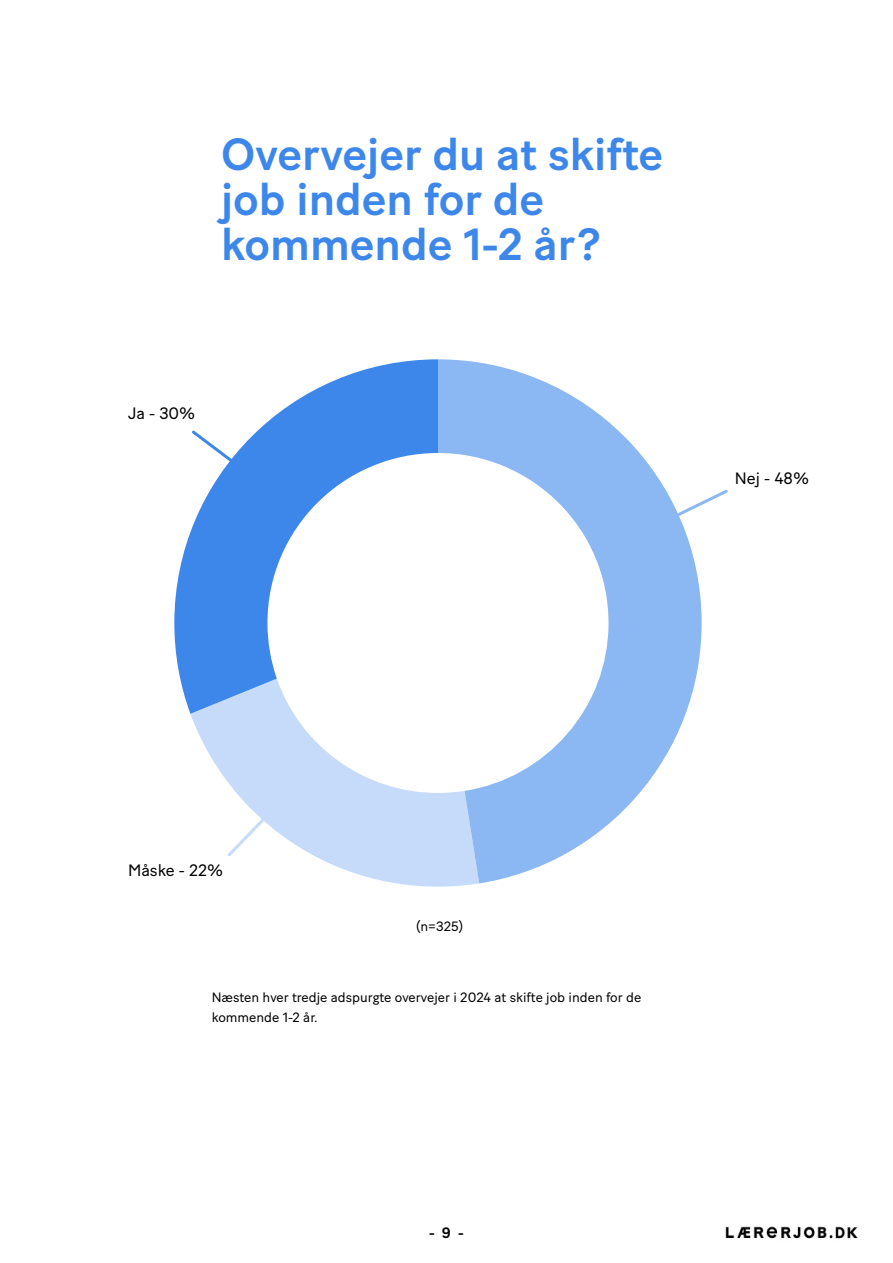
<style>
.page{position:relative;width:893px;height:1263px;background:#fff}
.page>*{position:absolute;margin:0;border:0;box-sizing:border-box;transform-origin:0 0}
.t1{font:500 45px/45px "Baton Turbo";color:#3d87eb}
.t2{font:16.5px "Baton Turbo";color:#000}
.t3{font:500 15px "Baton Turbo";color:#000}
.t4{font:13.5px/20.1px "Baton Turbo";color:#000}
</style>
<div class="page">
<img style="left:725px;top:1226px;width:133px;height:13px">
<svg style="left:190px;top:714px;width:289px;height:173px;fill:#c5dbf9"></svg>
<svg style="left:174px;top:359px;width:264px;height:355px"></svg>
<svg style="left:438px;top:359px;width:264px;height:524px"></svg>
<svg style="left:189px;top:428px;width:111px;height:85px"></svg>
<svg style="left:225px;top:784px;width:72px;height:75px"></svg>
<svg style="left:613px;top:487px;width:115px;height:61px"></svg>
<h1 class="t1" style="left:221px;top:128px;width:444px">Overvejer du at skifte job inden for de kommende 1-2 år?</h1>
<p class="t2" style="left:128px;top:400px;width:69px">Ja - 30%</p>
<p class="t2" style="left:735px;top:465px;width:76px">Nej - 48%</p>
<p class="t2" style="left:128px;top:858px;width:97px">Måske - 22%</p>
<p class="t4" style="left:416px;top:915px;width:49px">(n=325)</p>
<p class="t4" style="left:212px;top:985px;width:431px">Næsten hver tredje adspurgte overvejer i 2024 at skifte job inden for de kommende 1-2 år.</p>
<p class="t3" style="left:429px;top:1221px;width:36px">- 9 -</p>
</div>
